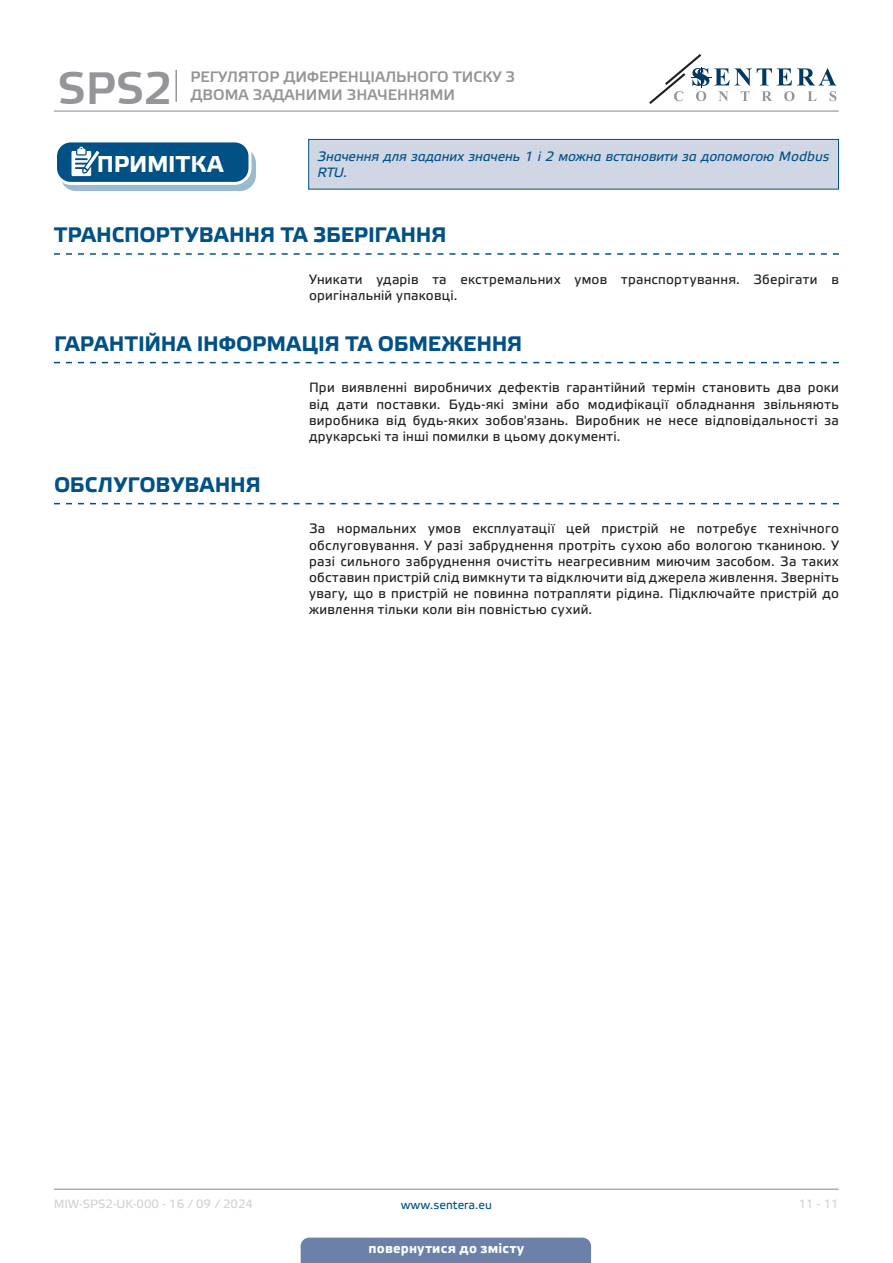
<style>
.page{position:relative;width:893px;height:1263px;background:#fff}
.page>*{position:absolute;margin:0;border:0;box-sizing:border-box;transform-origin:0 0}
.t1{font:45px "Etelka Medium Pro";color:#939598}
.t2{font:700 22.95px "Etelka Text Pro";letter-spacing:-.005em;color:#fff}
.t3{font:700 21px "Etelka Text Pro";letter-spacing:-.005em;color:#015186}
.t4{font:15px/18px "Etelka Medium Pro";color:#939598}
.body{font:13.5px/16.2px "Etelka Text Pro";letter-spacing:.015em;color:#231f20;text-align:justify}
.attention{font:italic 13.5px/16.2px "Etelka Text Pro";letter-spacing:-.005em;color:#015186}
.t5{font:700 13.5px "Etelka Text Pro";letter-spacing:.015em;color:#fff}
.t6{font:12px "Etelka Text Pro";color:#d1d2d4}
.t7{font:12px "Etelka Text Pro";color:#015186}
</style>
<div class="page">
<hr style="left:54px;top:111px;width:785px;height:1px;background:#939598">
<hr style="left:54px;top:1188px;width:785px;height:2px;background:#939598">
<svg style="left:649px;top:54px;width:187px;height:50px"></svg>
<div style="left:301px;top:1237px;width:290px;height:26px;background:#6c81aa"></div>
<hr style="left:175px;top:70px;width:2px;height:32px;background:#939598">
<svg style="left:54px;top:253px;width:785px;height:2px"></svg>
<div style="left:61px;top:148px;width:194px;height:42px;background:#9abacf;border-radius:15px"></div>
<div style="left:60px;top:147px;width:196px;height:44px;border:1px solid #015186;border-radius:15px"></div>
<div style="left:56px;top:141px;width:194px;height:42px;background:#015186;border-radius:15px"></div>
<div style="left:54px;top:139px;width:197px;height:46px;border:3px solid #fff;border-radius:15px"></div>
<svg style="left:71px;top:147px;width:34px;height:37px"></svg>
<div style="left:309px;top:139px;width:529px;height:50px;background:#d1d6e4"></div>
<div style="left:308px;top:139px;width:531px;height:51px;border:1px solid #015186"></div>
<svg style="left:54px;top:362px;width:785px;height:1px"></svg>
<svg style="left:54px;top:503px;width:785px;height:1px"></svg>
<h1 class="t1" style="left:58px;top:64px;width:116px">SPS2</h1>
<p class="t4" style="left:190px;top:69px;width:326px">РЕГУЛЯТОР ДИФЕРЕНЦІАЛЬНОГО ТИСКУ З<br>ДВОМА ЗАДАНИМИ ЗНАЧЕННЯМИ</p>
<p class="t2" style="left:97px;top:151px;width:128px">ПРИМІТКА</p>
<p class="attention" style="left:318px;top:149px;width:514px">Значення для заданих значень 1 і 2 можна встановити за допомогою Modbus<br>RTU.</p>
<p class="t3" style="left:54px;top:223px;width:394px">ТРАНСПОРТУВАННЯ ТА ЗБЕРІГАННЯ</p>
<p class="body" style="left:309px;top:272px;width:531px">Уникати ударів та екстремальних умов транспортування. Зберігати в оригінальній упаковці.</p>
<p class="t3" style="left:54px;top:332px;width:470px">ГАРАНТІЙНА ІНФОРМАЦІЯ ТА ОБМЕЖЕННЯ</p>
<p class="body" style="left:309px;top:380px;width:531px">При виявленні виробничих дефектів гарантійний термін становить два роки від дати поставки. Будь-які зміни або модифікації обладнання звільняють виробника від будь-яких зобов'язань. Виробник не несе відповідальності за друкарські та інші помилки в цьому документі.</p>
<p class="t3" style="left:54px;top:473px;width:208px">ОБСЛУГОВУВАННЯ</p>
<p class="body" style="left:309px;top:521px;width:531px">За нормальних умов експлуатації цей пристрій не потребує технічного обслуговування. У разі забруднення протріть сухою або вологою тканиною. У разі сильного забруднення очистіть неагресивним миючим засобом. За таких обставин пристрій слід вимкнути та відключити від джерела живлення. Зверніть увагу, що в пристрій не повинна потрапляти рідина. Підключайте пристрій до живлення тільки коли він повністью сухий.</p>
<p class="t6" style="left:54px;top:1197px;width:201px">MIW-SPS2-UK-000 - 16 / 09 / 2024</p>
<p class="t7" style="left:401px;top:1198px;width:93px">www.sentera.eu</p>
<p class="t6" style="left:799px;top:1197px;width:42px">11 - 11</p>
<p class="t5" style="left:369px;top:1240px;width:157px">повернутися до змісту</p>
</div>
